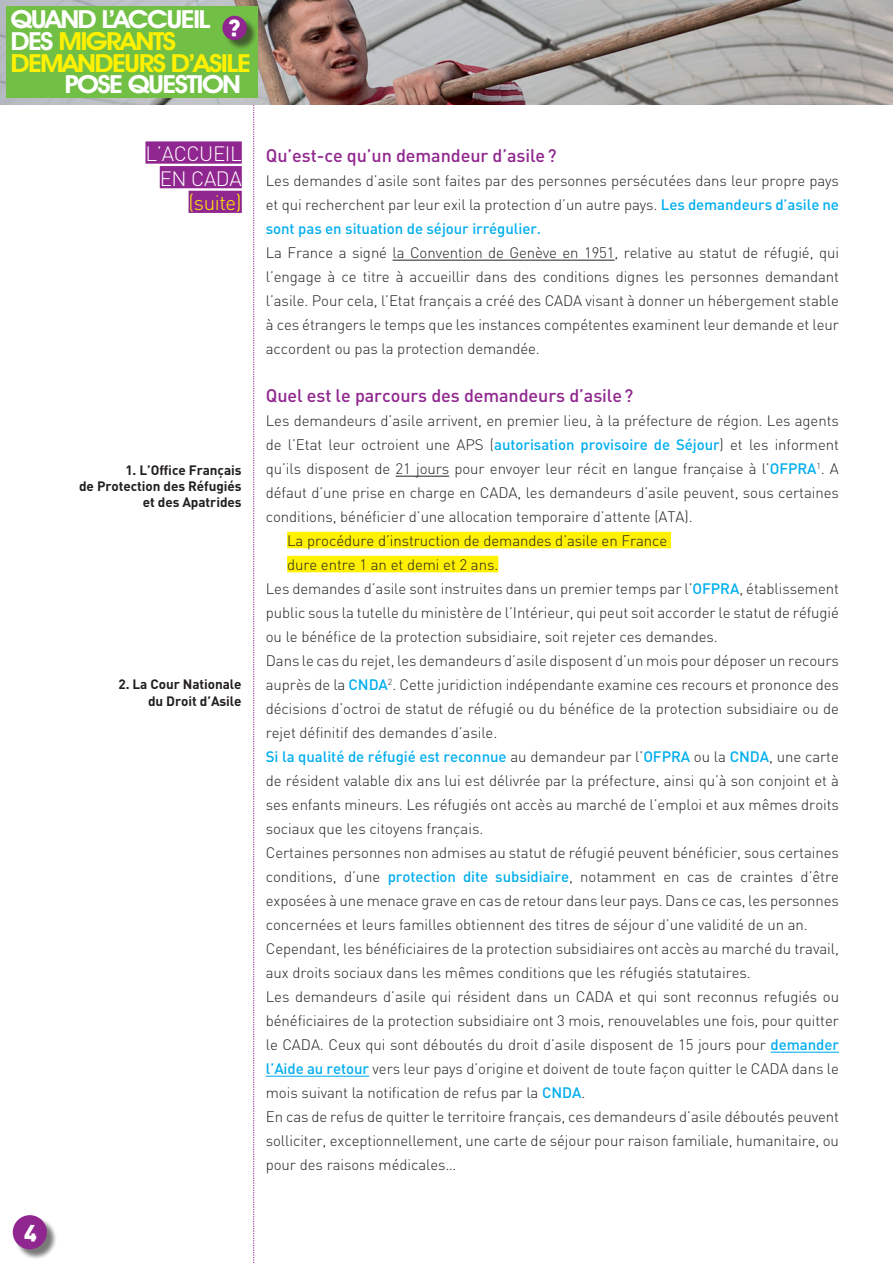
<style>
.page{position:relative;width:893px;height:1263px;background:#fff}
.page>*{position:absolute;margin:0;border:0;box-sizing:border-box;transform-origin:0 0}
.t1{font:600 25.05px/21.6px "Avant Garde IT Cby BT";letter-spacing:-.06em;color:#fff101;scale:1.11 1}
.t2{font:600 25.05px "Avant Garde IT Cby BT";letter-spacing:-.06em;color:#fff;scale:1.11 1}
.t3{font:300 20.55px/24.6px "DIN";letter-spacing:-.02em;color:#fff;text-align:right}
.t4{font:300 20.55px "DIN";color:#fff101}
.t5{font:500 18px "DIN";letter-spacing:-.005em;color:#90268f}
.t6{font:300 15px/24px "DIN";letter-spacing:-.005em;color:#231f20;text-align:justify}
.t7{font:500 15px "DIN";letter-spacing:-.005em;color:#00aeef}
.t8{font:700 13.5px/16.2px "DIN";letter-spacing:-.005em;color:#231f20;text-align:right}
.s1{color:#fff}
.s2{font-weight:500;color:#00aeef}
.s3{font-weight:300;color:#231f20}
</style>
<div class="page">
<svg style="left:253px;top:104px;width:1px;height:1159px"></svg>
<hr style="left:392px;top:260px;width:223px;height:1px;background:#231f20">
<hr style="left:396px;top:476px;width:53px;height:1px;background:#231f20">
<div style="left:287px;top:532px;width:384px;height:16px;background:#fff101"></div>
<div style="left:287px;top:556px;width:211px;height:16px;background:#fff101"></div>
<hr style="left:770px;top:1052px;width:69px;height:1px;background:#00aeef">
<hr style="left:266px;top:1076px;width:103px;height:1px;background:#00aeef">
<div style="left:145px;top:141px;width:97px;height:23px;background:#90268f"></div>
<div style="left:160px;top:166px;width:82px;height:22px;background:#90268f"></div>
<div style="left:189px;top:191px;width:53px;height:22px;background:#90268f"></div>
<div style="left:14px;top:1217px;width:43px;height:43px;background:#231f20;opacity:.6"></div>
<div style="left:13px;top:1215px;width:34px;height:34px;background:#90268f;border-radius:50%"></div>
<img style="left:0;top:0;width:893px;height:104px">
<div style="left:6px;top:6px;width:252px;height:91px;background:#71bf44"></div>
<div style="left:224px;top:17px;width:33px;height:34px;background:#231f20;opacity:.6"></div>
<div style="left:222px;top:16px;width:25px;height:24px;background:#90268f;border-radius:50%"></div>
<h1 class="t1" style="left:11px;top:9px;width:218px"><span class="s1">QUAND L’ACCUEIL<br>DES</span> MIGRANTS<br>DEMANDEURS D’ASILE</h1>
<h1 class="t2" style="left:65px;top:69px;width:161px">POSE QUESTION</h1>
<h2 class="t3" style="left:145px;top:141px;width:98px">L’ACCU EIL<br>EN CADA</h2>
<h2 class="t4" style="left:189px;top:190px;width:55px">(suite)</h2>
<p class="t8" style="left:79px;top:461px;width:164px">1. L’Office Français<br>de Protection des Réfugiés et des Apatrides</p>
<p class="t8" style="left:118px;top:676px;width:125px">2. La Cour Nationale du Droit d’Asile</p>
<p class="t5" style="left:266px;top:144px;width:292px">Qu’est-ce qu’un demandeur d’asile?</p>
<p class="t6" style="left:266px;top:168px;width:575px">Les demandes d’asile sont faites par des personnes persécutées dans leur propre pays et qui recherchent par leur exil la protection d’un autre pays. <span class="s2">Les demandeurs d’asile ne sont pas en situation de séjour irrégulier.</span></p>
<p class="t6" style="left:266px;top:240px;width:575px">La France a signé la Convention de Genève en 1951, relative au statut de réfugié, qui l’engage à ce titre à accueillir dans des conditions dignes les personnes demandant l’asile. Pour cela, l’Etat français a créé des CADA visant à donner un hébergement stable à ces étrangers le temps que les instances compétentes examinent leur demande et leur accordent ou pas la protection demandée.</p>
<p class="t5" style="left:266px;top:384px;width:369px">Quel est le parcours des demandeurs d’asile?</p>
<p class="t6" style="left:266px;top:408px;width:575px">Les demandeurs d’asile arrivent, en premier lieu, à la préfecture de région. Les agents</p>
<p class="t6" style="left:266px;top:432px;width:575px">de l’Etat leur octroient une APS (<span class="s2">autorisation provisoire de Séjour</span>) et les informent</p>
<p class="t6" style="left:266px;top:456px;width:575px">qu’ils disposent de 21 jours pour envoyer leur récit en langue française à l’<span class="s2">OFPRA</span><sup>1</sup>. A</p>
<p class="t6" style="left:266px;top:480px;width:575px">défaut d’une prise en charge en CADA, les demandeurs d’asile peuvent, sous certaines</p>
<p class="t6" style="left:266px;top:504px;width:428px">conditions, bénéficier d’une allocation temporaire d’attente (ATA).</p>
<p class="t6" style="left:287px;top:528px;width:382px">La procédure d’instruction de demandes d’asile en France</p>
<p class="t6" style="left:287px;top:552px;width:213px">dure entre 1 an et demi et 2 ans.</p>
<p class="t6" style="left:266px;top:576px;width:575px">Les demandes d’asile sont instruites dans un premier temps par l’<span class="s2">OFPRA</span>, établissement</p>
<p class="t6" style="left:266px;top:600px;width:575px">public sous la tutelle du ministère de l’Intérieur, qui peut soit accorder le statut de réfugié</p>
<p class="t6" style="left:266px;top:624px;width:453px">ou le bénéfice de la protection subsidiaire, soit rejeter ces demandes.</p>
<p class="t6" style="left:266px;top:648px;width:575px">Dans le cas du rejet, les demandeurs d’asile disposent d’un mois pour déposer un recours</p>
<p class="t6" style="left:266px;top:672px;width:575px">auprès de la <span class="s2">CNDA</span><sup>2</sup>. Cette juridiction indépendante examine ces recours et prononce des</p>
<p class="t6" style="left:266px;top:696px;width:575px">décisions d’octroi de statut de réfugié ou du bénéfice de la protection subsidiaire ou de</p>
<p class="t6" style="left:266px;top:720px;width:233px">rejet définitif des demandes d’asile.</p>
<p class="t7" style="left:266px;top:747px;width:575px">Si la qualité de réfugié est reconnue <span class="s3">au demandeur par l’</span>OFPRA <span class="s3">ou la</span> CNDA<span class="s3">, une carte</span></p>
<p class="t6" style="left:266px;top:768px;width:575px">de résident valable dix ans lui est délivrée par la préfecture, ainsi qu’à son conjoint et à</p>
<p class="t6" style="left:266px;top:792px;width:575px">ses enfants mineurs. Les réfugiés ont accès au marché de l’emploi et aux mêmes droits</p>
<p class="t6" style="left:266px;top:816px;width:219px">sociaux que les citoyens français.</p>
<p class="t6" style="left:266px;top:840px;width:575px">Certaines personnes non admises au statut de réfugié peuvent bénéficier, sous certaines</p>
<p class="t6" style="left:266px;top:864px;width:575px">conditions, d’une <span class="s2">protection dite subsidiaire</span>, notamment en cas de craintes d’être</p>
<p class="t6" style="left:266px;top:888px;width:575px">exposées à une menace grave en cas de retour dans leur pays. Dans ce cas, les personnes</p>
<p class="t6" style="left:266px;top:912px;width:543px">concernées et leurs familles obtiennent des titres de séjour d’une validité de un an.</p>
<p class="t6" style="left:266px;top:936px;width:575px">Cependant, les bénéficiaires de la protection subsidiaires ont accès au marché du travail,</p>
<p class="t6" style="left:266px;top:960px;width:486px">aux droits sociaux dans les mêmes conditions que les réfugiés statutaires.</p>
<p class="t6" style="left:266px;top:984px;width:575px">Les demandeurs d’asile qui résident dans un CADA et qui sont reconnus refugiés ou</p>
<p class="t6" style="left:266px;top:1008px;width:575px">bénéficiaires de la protection subsidiaire ont 3 mois, renouvelables une fois, pour quitter</p>
<p class="t6" style="left:266px;top:1032px;width:575px">le CADA. Ceux qui sont déboutés du droit d’asile disposent de 15 jours pour <span class="s2">demander</span></p>
<p class="t6" style="left:266px;top:1056px;width:575px"><span class="s2">l’Aide au retour</span> vers leur pays d’origine et doivent de toute façon quitter le CADA dans le</p>
<p class="t6" style="left:266px;top:1080px;width:321px">mois suivant la notification de refus par la <span class="s2">CNDA</span>.</p>
<p class="t6" style="left:266px;top:1104px;width:575px">En cas de refus de quitter le territoire français, ces demandeurs d’asile déboutés peuvent</p>
<p class="t6" style="left:266px;top:1128px;width:575px">solliciter, exceptionnellement, une carte de séjour pour raison familiale, humanitaire, ou</p>
<p class="t6" style="left:266px;top:1152px;width:192px">pour des raisons médicales…</p>
</div>
